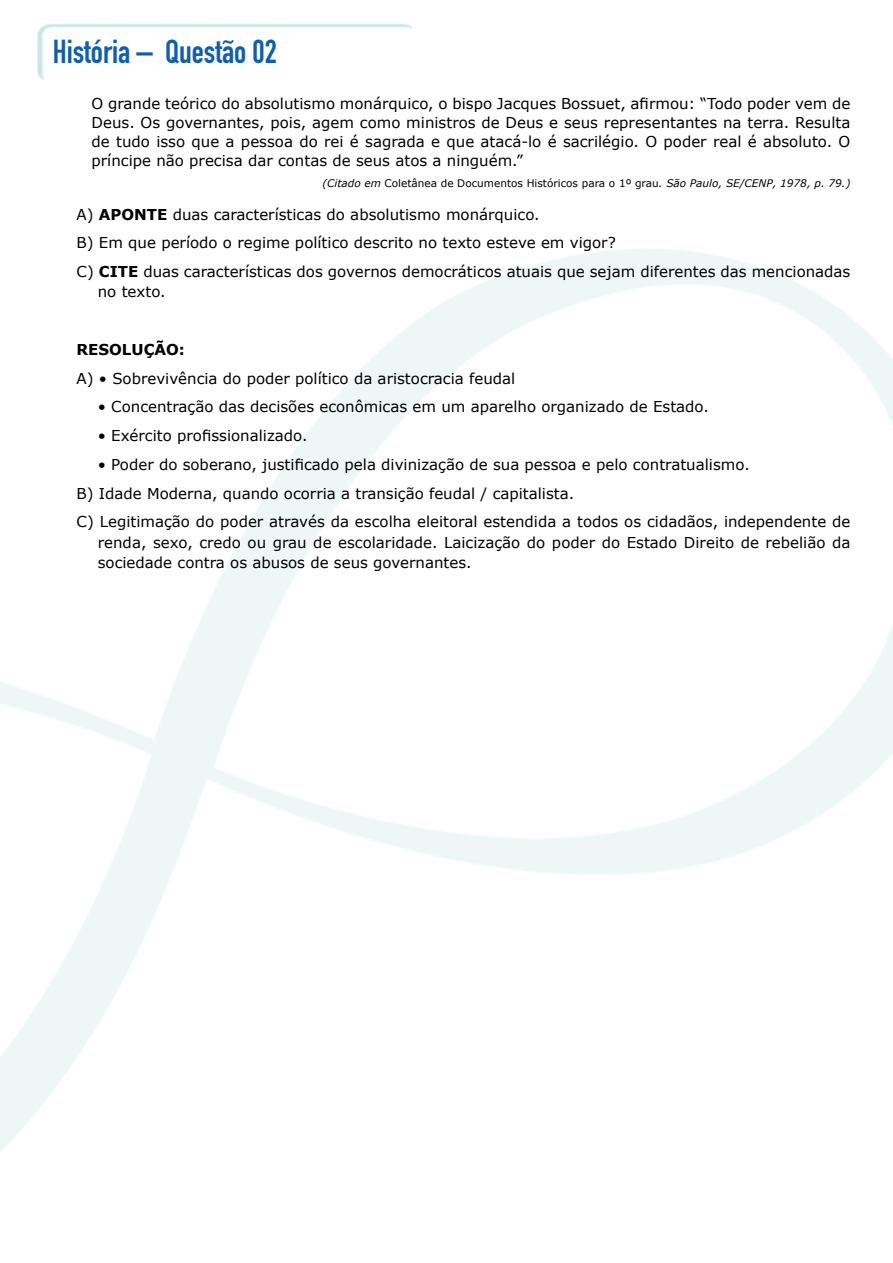
<style>
.page{position:relative;width:893px;height:1263px;background:#fff}
.page>*{position:absolute;margin:0;border:0;box-sizing:border-box;transform-origin:0 0}
.t1{font:32.7px "DIN Engschrift Std";color:#105faa}
.t2{font:15px/28.8px "Verdana";color:#000}
.t3{font:700 15px "Verdana";color:#000}
.t4{font:10.5px "Verdana";color:#000}
.s1{font-style:italic}
.s2{font-weight:700}
</style>
<div class="page">
<h1 class="t1" style="left:53px;top:33px;width:226px">História – Questão 02</h1>
<p class="t2" style="left:92px;top:94px;width:760px;line-height:18.8px;text-align:justify">O grande teórico do absolutismo monárquico, o bispo Jacques Bossuet, afirmou: “Todo poder vem de Deus. Os governantes, pois, agem como ministros de Deus e seus representantes na terra. Resulta de tudo isso que a pessoa do rei é sagrada e que atacá-lo é sacrilégio. O poder real é absoluto. O príncipe não precisa dar contas de seus atos a ninguém.”</p>
<p class="t4" style="left:322px;top:176px;width:530px"><span class="s1">(Citado em</span> Coletânea de Documentos Históricos para o 1º grau<span class="s1">. São Paulo, SE/CENP, 1978, p. 79.)</span></p>
<p class="t2" style="left:77px;top:200px;width:775px">A) <span class="s2">APONTE</span> duas características do absolutismo monárquico.<br>B) Em que período o regime político descrito no texto esteve em vigor?<br>C) <span class="s2">CITE</span> duas características dos governos democráticos atuais que sejam diferentes das mencionadas</p>
<p class="t2" style="left:98px;top:277px;width:69px">no texto.</p>
<p class="t3" style="left:77px;top:339px;width:110px">RESOLUÇÃO:</p>
<p class="t2" style="left:77px;top:364px;width:440px">A) • Sobrevivência do poder político da aristocracia feudal</p>
<p class="t2" style="left:98px;top:392px;width:613px">• Concentração das decisões econômicas em um aparelho organizado de Estado.</p>
<p class="t2" style="left:98px;top:421px;width:211px">• Exército profissionalizado.</p>
<p class="t2" style="left:77px;top:450px;width:775px;text-indent:21px">• Poder do soberano, justificado pela divinização de sua pessoa e pelo contratualismo.<br>B) Idade Moderna, quando ocorria a transição feudal / capitalista.<br>C) Legitimação do poder através da escolha eleitoral estendida a todos os cidadãos, independente de</p>
<p class="t2" style="left:98px;top:532px;width:754px;line-height:20.2px">renda, sexo, credo ou grau de escolaridade. Laicização do poder do Estado Direito de rebelião da sociedade contra os abusos de seus governantes.</p>
</div>
